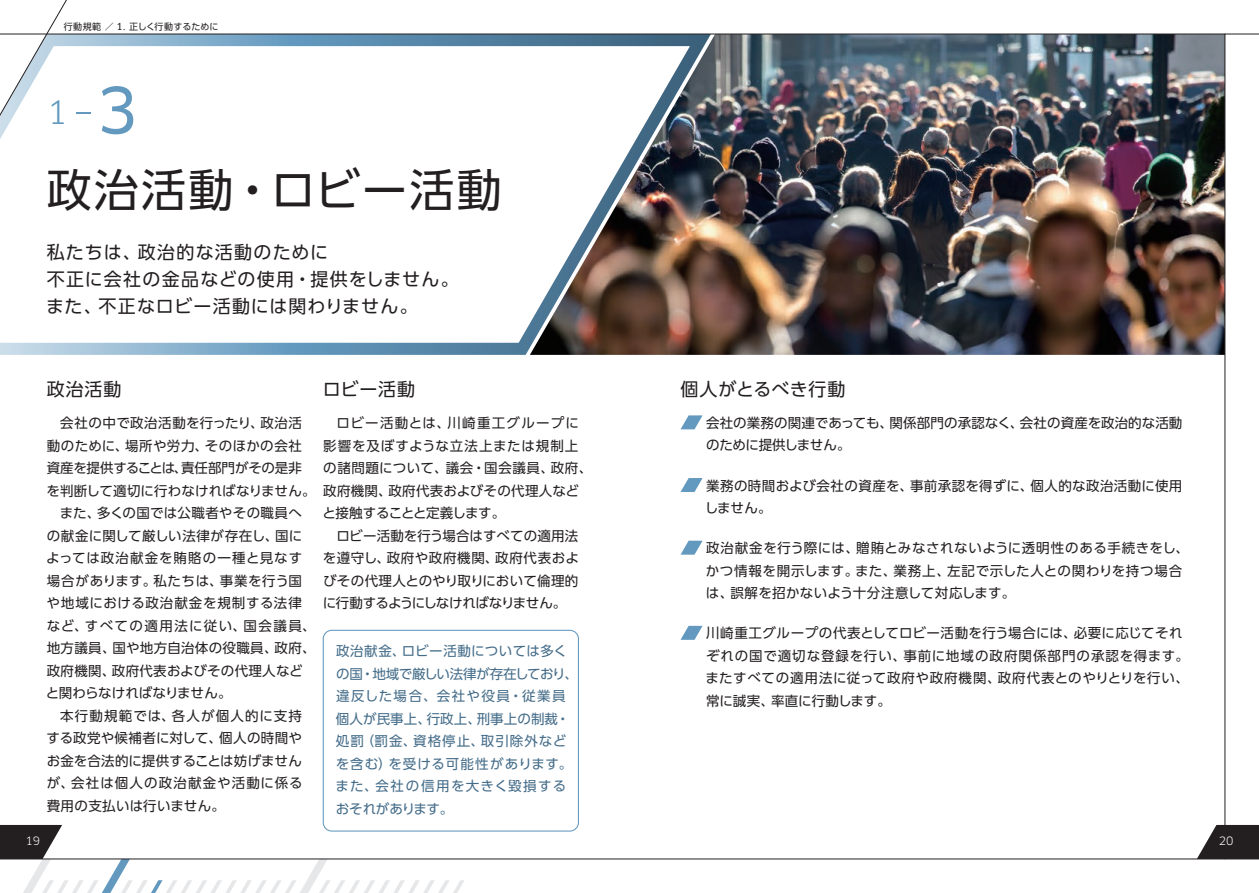
<style>
.page{position:relative;width:1259px;height:893px;background:#fff}
.page>*{position:absolute;margin:0;border:0;box-sizing:border-box;transform-origin:0 0}
.t1{font:63px "Clan Pro News";color:#6399bf}
.t2{font:45px "UD Shin Go Pro";letter-spacing:.05em;color:#231f20}
.t3{font:31.5px "Clan Pro";color:#6399bf}
.t4{font:18px/27px "UD Shin Go Pro";letter-spacing:.05em;color:#231f20}
.t5{font:18px "UD Shin Go Pro";letter-spacing:.025em;color:#231f20}
.t6{font:13.5px/22.5px "UD Shin Go Pro";letter-spacing:.025em;color:#231f20}
.t7{font:13.5px/22.5px "UD Shin Go Pro";letter-spacing:.035em;color:#446c89}
.t8{font:13.5px/22.5px "UD Shin Go Pro";letter-spacing:.045em;color:#231f20}
.t9{font:13.5px/22.5px "UD Shin Go Pro";letter-spacing:.005em;color:#231f20}
.t10{font:13.5px "UD Shin Go Pro";color:#231f20}
.t11{font:13.5px "UD Shin Go Pro";letter-spacing:.085em;color:#231f20}
.t12{font:13.5px "UD Shin Go Pro";letter-spacing:.115em;color:#231f20}
.t13{font:13.5px "UD Shin Go Pro";letter-spacing:.07em;color:#231f20}
.t14{font:13.5px "UD Shin Go Pro";letter-spacing:.05em;color:#231f20}
.t15{font:13.5px "UD Shin Go Pro";letter-spacing:-.01em;color:#231f20}
.t16{font:11.25px "Clan Pro";color:#fff}
.t17{font:9px "UD Shin Go Pro";letter-spacing:.01em;color:#231f20}
.s1{font-family:"Clan Pro News";font-size:9.45px}
.s2{font-size:28.35px}
</style>
<div class="page">
<svg style="left:0;top:0;width:90px;height:34px"></svg>
<img style="left:0;top:34px;width:1225px;height:825px">
<hr style="left:1225px;top:34px;width:34px;height:1px;background:#231f20">
<hr style="left:1225px;top:859px;width:34px;height:1px;background:#231f20">
<svg style="left:1196px;top:825px;width:63px;height:34px"></svg>
<svg style="left:0;top:825px;width:464px;height:68px"></svg>
<svg style="left:680px;top:415px;width:22px;height:14px"></svg>
<svg style="left:680px;top:478px;width:22px;height:14px"></svg>
<svg style="left:680px;top:541px;width:22px;height:14px"></svg>
<svg style="left:680px;top:626px;width:22px;height:14px"></svg>
<div style="left:323px;top:630px;width:256px;height:202px;border:1px solid #6399bf;border-radius:9px"></div>
<p class="t17" style="left:64px;top:19px;width:156px">行動規範／ <span class="s1">1.</span> 正しく行動するために</p>
<h3 class="t3" style="left:47px;top:94px;width:50px">1<span class="s2">-</span></h3>
<h1 class="t1" style="left:97px;top:73px;width:42px">3</h1>
<h2 class="t2" style="left:47px;top:153px;width:456px">政治活動・ロビー活動</h2>
<h3 class="t4" style="left:46px;top:238px;width:414px">私たちは、政治的な活動のために<br>不正に会社の金品などの使用・提供をしません。また、不正なロビー活動には関わりません。</h3>
<h3 class="t4" style="left:47px;top:375px;width:76px">政治活動</h3>
<p class="t6" style="left:60px;top:411px;width:243px">会社の中で政治活動を行ったり、政治活</p>
<p class="t6" style="left:47px;top:434px;width:257px">動のために、場所や労力、そのほかの会社</p>
<p class="t10" style="left:47px;top:457px;width:257px">資産を提供することは、責任部門がその是非</p>
<p class="t6" style="left:46px;top:479px;width:271px">を判断して適切に行わなければなりません。</p>
<p class="t6" style="left:60px;top:501px;width:244px">また、多くの国では公職者やその職員へ</p>
<p class="t6" style="left:47px;top:524px;width:257px">の献金に関して厳しい法律が存在し、国に</p>
<p class="t13" style="left:46px;top:547px;width:257px">よっては政治献金を賄賂の一種と見なす</p>
<p class="t6" style="left:47px;top:569px;width:257px">場合があります。私たちは、事業を行う国</p>
<p class="t14" style="left:46px;top:592px;width:257px">や地域における政治献金を規制する法律</p>
<p class="t12" style="left:47px;top:615px;width:271px">など、すべての適用法に従い、国会議員、</p>
<p class="t6" style="left:47px;top:636px;width:270px">地方議員、国や地方自治体の役職員、政府、</p>
<p class="t6" style="left:47px;top:659px;width:257px">政府機関、政府代表およびその代理人など</p>
<p class="t15" style="left:46px;top:682px;width:187px">と関わらなければなりません。</p>
<p class="t11" style="left:60px;top:705px;width:243px">本行動規範では、各人が個人的に支持</p>
<p class="t6" style="left:47px;top:726px;width:257px">する政党や候補者に対して、個人の時間や</p>
<p class="t10" style="left:47px;top:750px;width:257px">お金を合法的に提供することは妨げません</p>
<p class="t11" style="left:47px;top:772px;width:257px">が、会社は個人の政治献金や活動に係る</p>
<p class="t6" style="left:47px;top:794px;width:180px">費用の支払いは行いません。</p>
<h3 class="t4" style="left:323px;top:375px;width:94px">ロビー活動</h3>
<p class="t6" style="left:322px;top:411px;width:271px;text-indent:14px">ロビー活動とは、川崎重工グループに影響を及ぼすような立法上または規制上の諸問題について、議会・国会議員、政府、政府機関、政府代表およびその代理人などと接触することと定義します。</p>
<p class="t6" style="left:323px;top:524px;width:258px;text-align:justify;text-indent:14px">ロビー活動を行う場合はすべての適用法を遵守し、政府や政府機関、政府代表およびその代理人とのやり取りにおいて倫理的に行動するようにしなければなりません。</p>
<p class="t7" style="left:335px;top:640px;width:244px">政治献金、ロビー活動については多くの国・地域で厳しい法律が存在しており、違反した場合、会社や役員・従業員個人が民事上、行政上、刑事上の制裁・処罰（罰金、資格停止、取引除外などを含む）を受ける可能性があります。また、会社の信用を大きく毀損するおそれがあります。</p>
<h3 class="t5" style="left:680px;top:375px;width:166px">個人がとるべき行動</h3>
<p class="t9" style="left:706px;top:411px;width:478px">会社の業務の関連であっても、関係部門の承認なく、会社の資産を政治的な活動のために提供しません。</p>
<p class="t6" style="left:705px;top:474px;width:479px">業務の時間および会社の資産を、事前承認を得ずに、個人的な政治活動に使用しません。</p>
<p class="t6" style="left:706px;top:536px;width:485px">政治献金を行う際には、贈賄とみなされないように透明性のある手続きをし、かつ情報を開示します。また、業務上、左記で示した人との関わりを持つ場合は、誤解を招かないよう十分注意して対応します。</p>
<p class="t8" style="left:705px;top:621px;width:485px">川崎重工グループの代表としてロビー活動を行う場合には、必要に応じてそれぞれの国で適切な登録を行い、事前に地域の政府関係部門の承認を得ます。またすべての適用法に従って政府や政府機関、政府代表とのやりとりを行い、常に誠実、率直に行動します。</p>
<p class="t16" style="left:26px;top:834px;width:16px">19</p>
<p class="t16" style="left:1218px;top:834px;width:16px">20</p>
</div>
